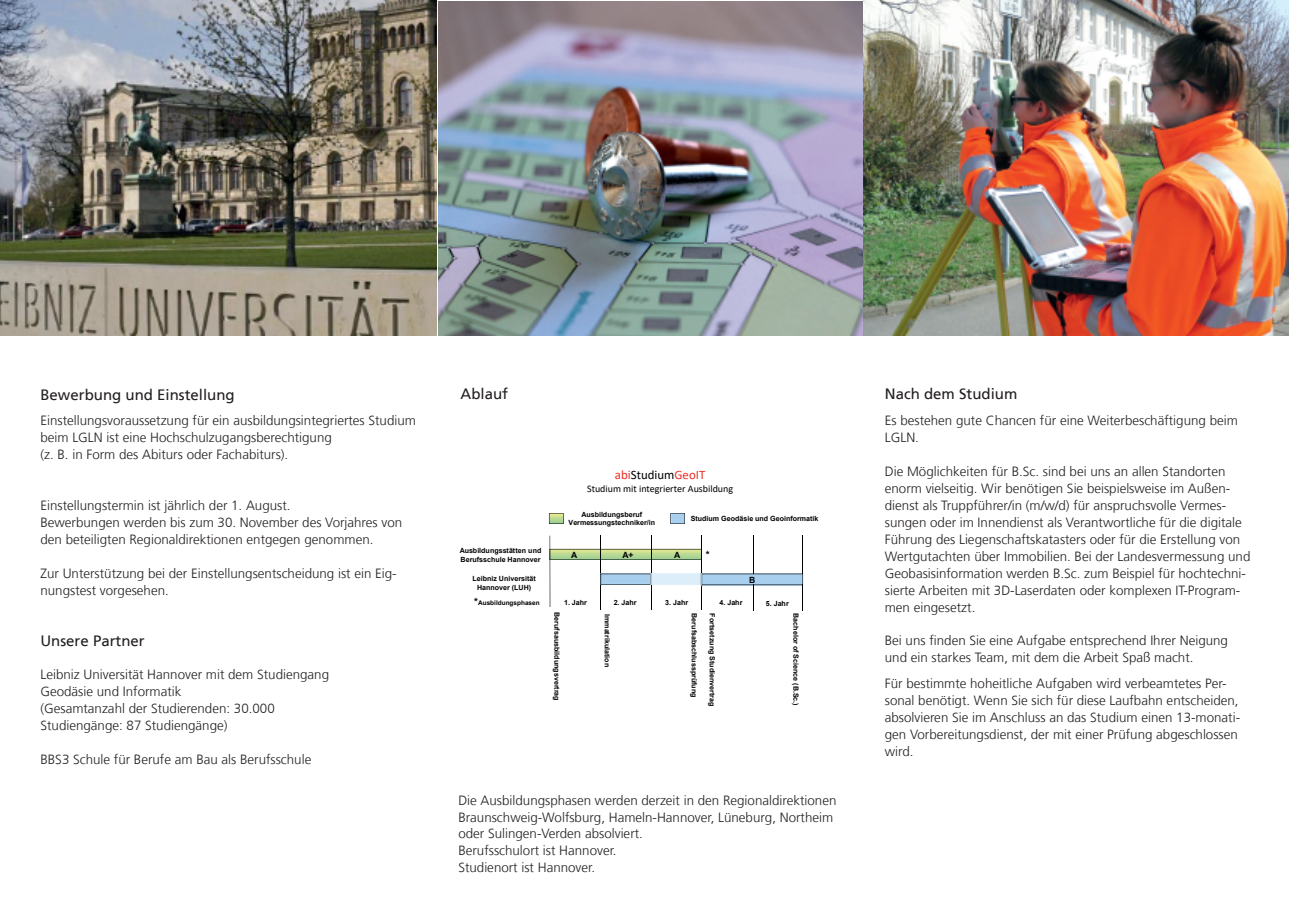
<style>
.page{position:relative;width:1289px;height:919px;background:#fff}
.page>*{position:absolute;margin:0;border:0;box-sizing:border-box;transform-origin:0 0}
.t1{font:15px "NDS Frutiger";color:#231f20}
.t2{font:300 13.35px/17px "NDS Frutiger";color:#231f20}
.t3{font:12.9px "Calibri";color:#ee2e23}
.t4{font:10.05px "Calibri";color:#000002}
.t5{font:700 10.05px "Arial";color:#000002}
.t6{font:700 8.55px "Arial";color:#000002}
.t7{font:700 7.05px/8.6px "Arial";color:#000002;text-align:center}
.t8{font:700 6.45px "Arial";color:#000002}
.s1{color:#000002}
.s2{font-size:10.05px}
</style>
<div class="page">
<img style="left:438px;top:0;width:850px;height:335px">
<img style="left:0;top:0;width:436px;height:335px">
<svg style="left:670px;top:513px;width:15px;height:11px"></svg>
<svg style="left:549px;top:513px;width:14px;height:11px"></svg>
<svg style="left:550px;top:549px;width:151px;height:10px"></svg>
<hr style="left:600px;top:535px;width:1px;height:75px;background:#000002">
<img style="left:600px;top:573px;width:101px;height:12px">
<svg style="left:600px;top:573px;width:50px;height:11px"></svg>
<hr style="left:650px;top:535px;width:1px;height:75px;background:#000002">
<hr style="left:701px;top:535px;width:1px;height:75px;background:#000002">
<hr style="left:549px;top:535px;width:1px;height:72px;background:#000002">
<hr style="left:753px;top:535px;width:1px;height:39px;background:#000002">
<hr style="left:802px;top:535px;width:1px;height:39px;background:#000002">
<svg style="left:701px;top:573px;width:102px;height:37px"></svg>
<p class="t1" style="left:40px;top:385px;width:196px">Bewerbung und Einstellung</p>
<p class="t2" style="left:40px;top:412px;width:377px">Einstellungsvoraussetzung für ein ausbildungsintegriertes Studium beim LGLN ist eine Hochschulzugangsberechtigung<br>(z. B. in Form des Abiturs oder Fachabiturs).</p>
<p class="t2" style="left:40px;top:497px;width:363px">Einstellungstermin ist jährlich der 1. August.<br>Bewerbungen werden bis zum 30. November des Vorjahres von den beteiligten Regionaldirektionen entgegen genommen.</p>
<p class="t2" style="left:40px;top:564px;width:358px">Zur Unterstützung bei der Einstellungsentscheidung ist ein Eig&shy;nungstest vorgesehen.</p>
<p class="t1" style="left:40px;top:631px;width:106px">Unsere Partner</p>
<p class="t2" style="left:40px;top:666px;width:290px">Leibniz Universität Hannover mit dem Studiengang Geodäsie und Informatik<br>(Gesamtanzahl der Studierenden: 30.000<br>Studiengänge: 87 Studiengänge)</p>
<p class="t2" style="left:40px;top:751px;width:272px">BBS3 Schule für Berufe am Bau als Berufsschule</p>
<p class="t1" style="left:460px;top:385px;width:49px">Ablauf</p>
<p class="t3" style="left:615px;top:465px;width:92px">abi<span class="s1">Studium</span>GeoIT</p>
<p class="t4" style="left:587px;top:481px;width:148px">Studium mit integrierter Ausbildung</p>
<p class="t7" style="left:568px;top:510px;width:88px">Ausbildungsberuf<br>Vermessungstechniker/in</p>
<p class="t7" style="left:690px;top:514px;width:129px">Studium Geodäsie und Geoinformatik</p>
<p class="t7" style="left:460px;top:546px;width:83px;text-align:left">Ausbildungsstätten und<br>Berufsschule Hannover</p>
<p class="t5" style="left:706px;top:547px;width:5px">*</p>
<p class="t8" style="left:474px;top:597px;width:67px"><span class="s2">*</span>Ausbildungsphasen</p>
<p class="t6" style="left:571px;top:548px;width:8px">A</p>
<p class="t6" style="left:622px;top:548px;width:12px">A+</p>
<p class="t6" style="left:674px;top:548px;width:8px">A</p>
<p class="t7" style="left:472px;top:574px;width:65px">Leibniz Universität<br>Hannover (LUH)</p>
<p class="t6" style="left:749px;top:573px;width:8px">B</p>
<p class="t7" style="left:564px;top:598px;width:24px">1. Jahr</p>
<p class="t7" style="left:613px;top:598px;width:24px">2. Jahr</p>
<p class="t7" style="left:665px;top:598px;width:24px">3. Jahr</p>
<p class="t7" style="left:719px;top:598px;width:24px">4. Jahr</p>
<p class="t7" style="left:766px;top:599px;width:24px">5. Jahr</p>
<p class="t7" style="left:561px;top:612px;width:90px;rotate:90deg">Berufsausbildungsvertrag</p>
<p class="t7" style="left:611px;top:614px;width:54px;rotate:90deg">Immatrikulation</p>
<p class="t7" style="left:698px;top:613px;width:86px;rotate:90deg">Berufsabschlussprüfung</p>
<p class="t7" style="left:716px;top:613px;width:95px;rotate:90deg">Fortsetzung Studienvertrag</p>
<p class="t7" style="left:800px;top:613px;width:94px;rotate:90deg">Bachelor of Science (B.Sc.)</p>
<p class="t2" style="left:458px;top:791px;width:379px">Die Ausbildungsphasen werden derzeit in den Regionaldirektionen Braunschweig-Wolfsburg, Hameln-Hannover, Lüneburg, Northeim oder Sulingen-Verden absolviert.<br>Berufsschulort ist Hannover.<br>Studienort ist Hannover.</p>
<p class="t1" style="left:884px;top:385px;width:134px">Nach dem Studium</p>
<p class="t2" style="left:884px;top:412px;width:354px">Es bestehen gute Chancen für eine Weiterbeschäftigung beim<br>LGLN.</p>
<p class="t2" style="left:884px;top:463px;width:367px">Die Möglichkeiten für B.Sc. sind bei uns an allen Standorten enorm vielseitig. Wir benötigen Sie beispielsweise im Außen&shy;dienst als Truppführer/in (m/w/d) für anspruchsvolle Vermes&shy;sungen oder im Innendienst als Verantwortliche für die digitale Führung des Liegenschaftskatasters oder für die Erstellung von Wertgutachten über Immobilien. Bei der Landesvermessung und Geobasisinformation werden B.Sc. zum Beispiel für hochtechni&shy;sierte Arbeiten mit 3D-Laserdaten oder komplexen IT-Program&shy;men eingesetzt.</p>
<p class="t2" style="left:884px;top:632px;width:345px">Bei uns finden Sie eine Aufgabe entsprechend Ihrer Neigung und ein starkes Team, mit dem die Arbeit Spaß macht.</p>
<p class="t2" style="left:884px;top:675px;width:357px">Für bestimmte hoheitliche Aufgaben wird verbeamtetes Per&shy;sonal benötigt. Wenn Sie sich für diese Laufbahn entscheiden, absolvieren Sie im Anschluss an das Studium einen 13-monati&shy;gen Vorbereitungsdienst, der mit einer Prüfung abgeschlossen wird.</p>
</div>
